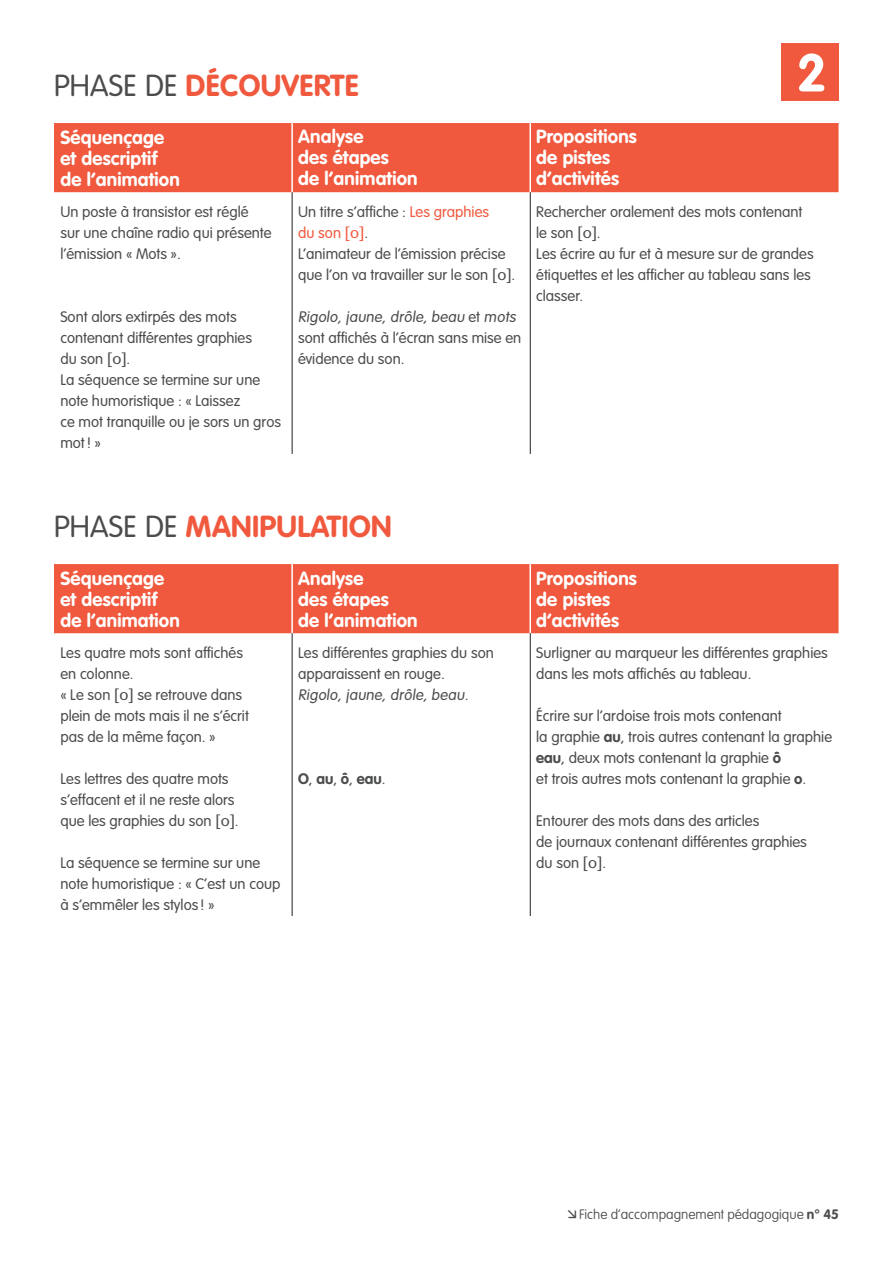
<style>
.page{position:relative;width:893px;height:1263px;background:#fff}
.page>*{position:absolute;margin:0;border:0;box-sizing:border-box;transform-origin:0 0}
.t1{font:700 52.5px "VAG Rounded Std";color:#fff}
.t2{font:700 30px "VAG Rounded Std";letter-spacing:.01em;color:#f0593e}
.t3{font:700 18.75px/21px "VAG Rounded Std";letter-spacing:.01em;color:#fff}
.t4{font:300 15px/21px "VAG Rounded Std";color:#4b4c4d}
.t5{font:700 15px "VAG Rounded Std";color:#4b4c4d}
.t6{font:100 13.5px "VAG Rounded Std";color:#4b4c4d}
.s1{font-weight:300;color:#4b4c4d}
.s2{color:#f0593e}
.s3{font-family:"Stone Sans Std Phonetic";font-weight:400;font-size:15.75px;color:#f0593e}
.s4{font-family:"Stone Sans Std Phonetic";font-weight:400;font-size:15.75px}
.s5{font-weight:700}
.s6{font-weight:300}
</style>
<div class="page">
<div style="left:781px;top:43px;width:58px;height:58px;background:#f0593e"></div>
<div style="left:54px;top:123px;width:784px;height:69px;background:#f0593e"></div>
<hr style="left:291px;top:123px;width:2px;height:69px;background:#fff">
<hr style="left:529px;top:123px;width:2px;height:69px;background:#fff">
<hr style="left:292px;top:192px;width:1px;height:262px;background:#231f20">
<hr style="left:530px;top:192px;width:1px;height:262px;background:#231f20">
<div style="left:54px;top:564px;width:784px;height:69px;background:#f0593e"></div>
<hr style="left:291px;top:564px;width:2px;height:69px;background:#fff">
<hr style="left:529px;top:564px;width:2px;height:69px;background:#fff">
<hr style="left:292px;top:633px;width:1px;height:283px;background:#231f20">
<hr style="left:530px;top:633px;width:1px;height:283px;background:#231f20">
<h2 class="t2" style="left:54px;top:68px;width:306px"><span class="s1">phase d e</span> découverte</h2>
<h1 class="t1" style="left:797px;top:42px;width:32px">2</h1>
<p class="t3" style="left:60px;top:127px;width:121px">Séquençage et descriptif de l’animation</p>
<p class="t3" style="left:298px;top:127px;width:121px">Analyse<br>des étapes<br>de l’animation</p>
<p class="t3" style="left:536px;top:127px;width:102px">Propositions de pistes d’activités</p>
<p class="t4" style="left:60px;top:201px;width:213px">Un poste à transistor est réglé sur une chaîne radio qui présente l’émission « Mots ».</p>
<p class="t4" style="left:298px;top:201px;width:219px">Un titre s’affiche : <span class="s2">Les graphies<br>du son</span> <span class="s3">[o]</span>.<br>L’animateur de l’émission précise que l’on va travailler sur le son <span class="s4">[o]</span>.</p>
<p class="t4" style="left:298px;top:306px;width:225px">Rigolo, jaune, drôle, beau e t mots sont affichés à l’écran sans mise en évidence du son.</p>
<p class="t4" style="left:536px;top:201px;width:279px">Rechercher oralement des mots contenant le son <span class="s4">[o]</span>.<br>Les écrire au fur et à mesure sur de grandes étiquettes et les afficher au tableau sans les classer.</p>
<p class="t4" style="left:60px;top:306px;width:222px">Sont alors extirpés des mots contenant différentes graphies<br>du son <span class="s4">[o]</span>.<br>La séquence se termine sur une note humoristique : « Laissez<br>ce mot tranquille ou je sors un gros mot! »</p>
<h2 class="t2" style="left:54px;top:509px;width:335px"><span class="s1">Phase de</span> Manipulation</h2>
<p class="t3" style="left:60px;top:568px;width:121px">Séquençage et descriptif de l’animation</p>
<p class="t3" style="left:298px;top:568px;width:121px">Analyse<br>des étapes<br>de l’animation</p>
<p class="t3" style="left:536px;top:568px;width:102px">Propositions de pistes d’activités</p>
<p class="t4" style="left:60px;top:642px;width:190px">Les quatre mots sont affichés en colonne.<br>« Le son <span class="s4">[o]</span> se retrouve dans plein de mots mais il ne s’écrit pas de la même façon. »</p>
<p class="t4" style="left:60px;top:768px;width:180px">Les lettres des quatre mots s’effacent et il ne reste alors que les graphies du son <span class="s4">[o]</span>.</p>
<p class="t4" style="left:60px;top:852px;width:222px">La séquence se termine sur une note humoristique : « C’est un coup à s’emmêler les stylos ! »</p>
<p class="t4" style="left:536px;top:642px;width:293px">Surligner au marqueur les différentes graphies dans les mots affichés au tableau.</p>
<p class="t4" style="left:536px;top:705px;width:297px">Écrire sur l’ardoise trois mots contenant<br>la graphie <span class="s5">au</span>, trois autres contenant la graphie <span class="s5">eau</span>, deux mots contenant la graphie <span class="s5">ô<br></span>et trois autres mots contenant la graphie <span class="s5">o</span>.</p>
<p class="t4" style="left:536px;top:810px;width:272px">Entourer des mots dans des articles<br>de journaux contenant différentes graphies du son <span class="s4">[o]</span>.</p>
<p class="t4" style="left:298px;top:642px;width:197px">Les différentes graphies du son apparaissent en rouge.<br>Rigolo, jaune, drôle, beau.</p>
<p class="t5" style="left:298px;top:769px;width:89px">O<span class="s6">,</span> au<span class="s6">,</span> ô<span class="s6">,</span> eau<span class="s6">.</span></p>
<p class="t6" style="left:579px;top:1207px;width:261px">Fiche d’accompagnement pédagogique <span class="s5">n° 45</span></p>
</div>
